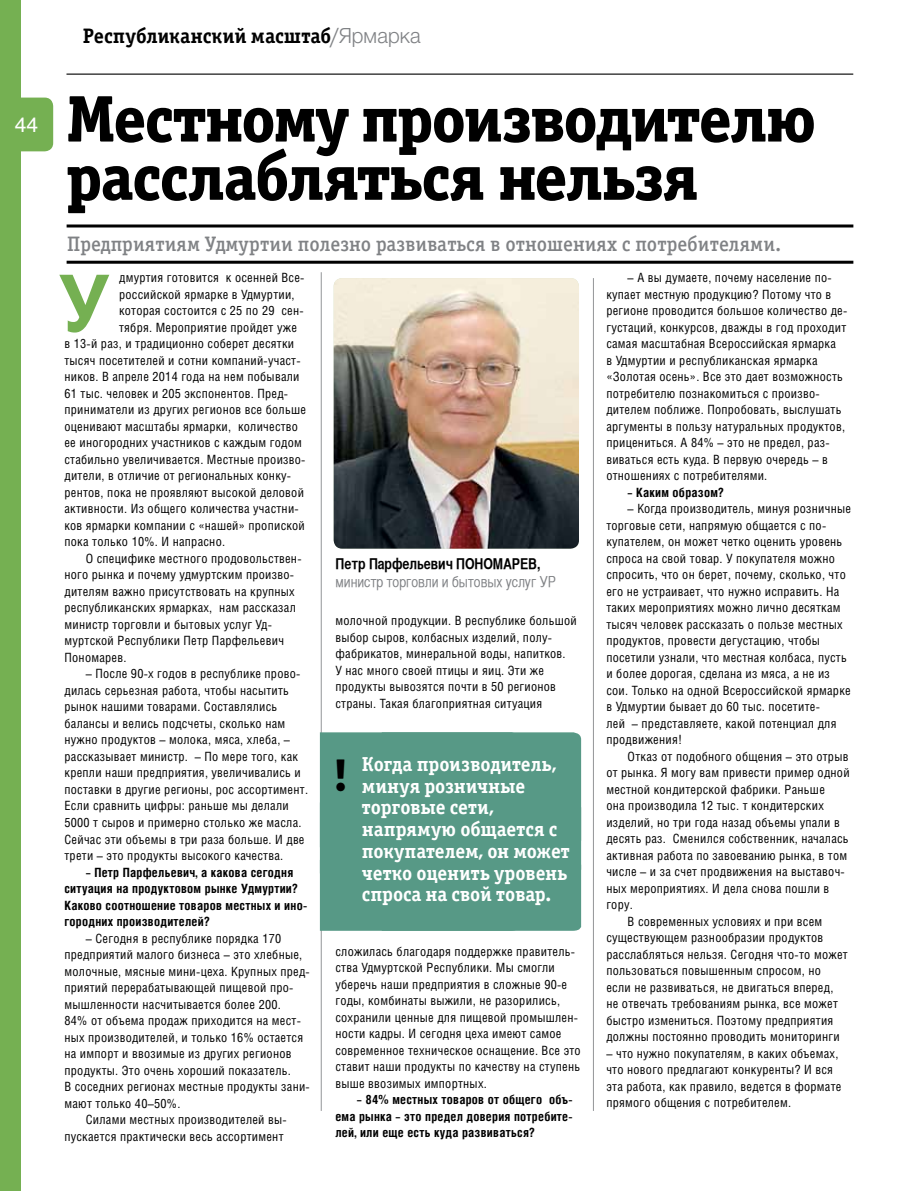
<style>
.page{position:relative;width:915px;height:1191px;background:#fff}
.page>*{position:absolute;margin:0;border:0;box-sizing:border-box;transform-origin:0 0}
.t1{font:700 78.45px "Helvetica";color:#75b052}
.t2{font:66px/58.2px "Officina Serif Extra Bold OSC";letter-spacing:-.015em;color:#000}
.t3{font:43.8px "Officina Serif Extra Bold OSC";color:#000}
.t4{font:21px "Officina Serif Medium OSC";color:#808285}
.t5{font:21px "Officina Serif Bold OSC";color:#000}
.t6{font:21px "Helvetica";color:#fff}
.t7{font:20.25px/21.8px "Officina Serif Bold OSC";letter-spacing:-.005em;color:#fff}
.t8{font:15px "Helvetica CY Plain";letter-spacing:-.005em;color:#808285}
.t9{font:15px "Helvetica CY Bold";letter-spacing:-.005em;color:#000}
.t10{font:12.75px/16.5px "Helios Cond";letter-spacing:.02em;color:#000}
.t11{font:700 12.75px/16.5px "Helios Cond";letter-spacing:.02em;color:#000}
.s1{font-family:"Officina Serif Book OSC";color:#808285}
.s2{font-family:"Helvetica";font-weight:300;color:#808285}
</style>
<div class="page">
<hr style="left:66px;top:74px;width:787px;height:1px;background:#000">
<div style="left:0;top:0;width:21px;height:1191px;background:#75b052"></div>
<div style="left:1px;top:98px;width:52px;height:53px;background:#75b052;border-radius:9px"></div>
<hr style="left:67px;top:261px;width:786px;height:3px;background:#000">
<hr style="left:67px;top:224px;width:786px;height:3px;background:#000">
<hr style="left:321px;top:272px;width:1px;height:839px;background:#939598">
<hr style="left:593px;top:278px;width:1px;height:833px;background:#939598">
<img style="left:333px;top:278px;width:245px;height:270px">
<div style="left:320px;top:732px;width:261px;height:198px;background:#579986"></div>
<h3 class="t6" style="left:15px;top:109px;width:25px">44</h3>
<h3 class="t5" style="left:83px;top:24px;width:339px">Республиканский масштаб<span class="s1">/</span><span class="s2">Ярмарка</span></h3>
<h2 class="t2" style="left:67px;top:90px;width:750px">Местному производителю расслабляться нельзя</h2>
<h3 class="t4" style="left:67px;top:231px;width:715px">Предприятиям Удмуртии полезно развиваться в отношениях с потребителями.</h3>
<h1 class="t1" style="left:57px;top:240px;width:54px">У</h1>
<p class="t10" style="left:606px;top:269px;width:242px;text-indent:21px">– А вы думаете, почему население по&shy;купает местную продукцию? Потому что в регионе проводится большое количество де&shy;густаций, конкурсов, дважды в год проходит самая масштабная Всероссийская ярмарка<br>в Удмуртии и республиканская ярмарка «Золотая осень». Все это дает возможность потребителю познакомиться с произво&shy;дителем поближе. Попробовать, выслушать аргументы в пользу натуральных продуктов, прицениться. А 84% – это не предел, раз&shy;виваться есть куда. В первую очередь – в отношениях с потребителями.</p>
<p class="t11" style="left:627px;top:483px;width:98px">– Каким образом?</p>
<p class="t10" style="left:606px;top:500px;width:246px;text-indent:21px">– Когда производитель, минуя розничные торговые сети, напрямую общается с по&shy;купателем, он может четко оценить уровень спроса на свой товар. У покупателя можно спросить, что он берет, почему, сколько, что его не устраивает, что нужно исправить. На таких мероприятиях можно лично десяткам тысяч человек рассказать о пользе местных продуктов, провести дегустацию, чтобы посетили узнали, что местная колбаса, пусть и более дорогая, сделана из мяса, а не из сои. Только на одной Всероссийской ярмарке в Удмуртии бывает до 60 тыс. посетите-<br>лей – представляете, какой потенциал для продвижения!</p>
<p class="t10" style="left:627px;top:748px;width:222px">Отказ от подобного общения – это отрыв</p>
<p class="t10" style="left:606px;top:764px;width:245px">от рынка. Я могу вам привести пример одной</p>
<p class="t10" style="left:606px;top:781px;width:220px">местной кондитерской фабрики. Раньше</p>
<p class="t10" style="left:606px;top:797px;width:219px">она производила 12 тыс. т кондитерских</p>
<p class="t10" style="left:606px;top:814px;width:235px">изделий, но три года назад объемы упали в</p>
<p class="t10" style="left:606px;top:830px;width:244px">десять раз. Сменился собственник, началась</p>
<p class="t10" style="left:606px;top:847px;width:242px">активная работа по завоеванию рынка, в том</p>
<p class="t10" style="left:606px;top:863px;width:240px">числе – и за счет продвижения на выставоч-</p>
<p class="t10" style="left:606px;top:880px;width:224px">ных мероприятиях. И дела снова пошли в</p>
<p class="t10" style="left:606px;top:896px;width:28px">гору.</p>
<p class="t10" style="left:627px;top:913px;width:196px">В современных условиях и при всем</p>
<p class="t10" style="left:606px;top:929px;width:218px">существующем разнообразии продуктов</p>
<p class="t10" style="left:606px;top:946px;width:243px">расслабляться нельзя. Сегодня что-то может</p>
<p class="t10" style="left:606px;top:962px;width:216px">пользоваться повышенным спросом, но</p>
<p class="t10" style="left:606px;top:979px;width:228px">если не развиваться, не двигаться вперед,</p>
<p class="t10" style="left:606px;top:995px;width:233px">не отвечать требованиям рынка, все может</p>
<p class="t10" style="left:606px;top:1012px;width:228px">быстро измениться. Поэтому предприятия</p>
<p class="t10" style="left:606px;top:1028px;width:235px">должны постоянно проводить мониторинги</p>
<p class="t10" style="left:606px;top:1045px;width:236px">– что нужно покупателям, в каких объемах, что нового предлагают конкуренты? И вся эта работа, как правило, ведется в формате прямого общения с потребителем.</p>
<p class="t10" style="left:119px;top:269px;width:187px">дмуртия готовится к осенней Все-</p>
<p class="t10" style="left:119px;top:286px;width:177px">российской ярмарке в Удмуртии,</p>
<p class="t10" style="left:119px;top:302px;width:186px">которая состоится с 25 по 29 сен-</p>
<p class="t10" style="left:119px;top:319px;width:179px">тября. Мероприятие пройдет уже</p>
<p class="t10" style="left:64px;top:335px;width:231px">в 13-й раз, и традиционно соберет десятки</p>
<p class="t10" style="left:64px;top:352px;width:238px">тысяч посетителей и сотни компаний-участ-</p>
<p class="t10" style="left:64px;top:368px;width:236px">ников. В апреле 2014 года на нем побывали</p>
<p class="t10" style="left:64px;top:385px;width:225px">61 тыс. человек и 205 экспонентов. Пред-</p>
<p class="t10" style="left:64px;top:401px;width:243px">приниматели из других регионов все больше</p>
<p class="t10" style="left:64px;top:418px;width:235px">оценивают масштабы ярмарки, количество</p>
<p class="t10" style="left:64px;top:434px;width:239px">ее иногородних участников с каждым годом</p>
<p class="t10" style="left:64px;top:451px;width:242px">стабильно увеличивается. Местные произво-</p>
<p class="t10" style="left:64px;top:467px;width:228px">дители, в отличие от региональных конку-</p>
<p class="t10" style="left:64px;top:484px;width:241px">рентов, пока не проявляют высокой деловой</p>
<p class="t10" style="left:64px;top:500px;width:236px">активности. Из общего количества участни-</p>
<p class="t10" style="left:64px;top:517px;width:242px">ков ярмарки компании с «нашей» пропиской</p>
<p class="t10" style="left:64px;top:533px;width:162px">пока только 10%. И напрасно.</p>
<p class="t10" style="left:86px;top:550px;width:217px">О специфике местного продовольствен-</p>
<p class="t10" style="left:64px;top:566px;width:231px">ного рынка и почему удмуртским произво-</p>
<p class="t10" style="left:64px;top:583px;width:231px">дителям важно присутствовать на крупных</p>
<p class="t10" style="left:64px;top:599px;width:233px">республиканских ярмарках, нам рассказал</p>
<p class="t10" style="left:64px;top:616px;width:209px">министр торговли и бытовых услуг Уд-</p>
<p class="t10" style="left:64px;top:632px;width:221px">муртской Республики Петр Парфельевич</p>
<p class="t10" style="left:64px;top:649px;width:63px">Пономарев.</p>
<p class="t10" style="left:64px;top:665px;width:245px;text-indent:21px">– После 90-х годов в республике прово&shy;дилась серьезная работа, чтобы насытить рынок нашими товарами. Составлялись балансы и велись подсчеты, сколько нам нужно продуктов – молока, мяса, хлеба, – рассказывает министр. – По мере того, как крепли наши предприятия, увеличивались и поставки в другие регионы, рос ассортимент.<br>Если сравнить цифры: раньше мы делали 5000 т сыров и примерно столько же масла.<br>Сейчас эти объемы в три раза больше. И две трети – это продукты высокого качества.</p>
<p class="t11" style="left:64px;top:863px;width:244px;text-indent:21px">– Петр Парфельевич, а какова сегодня ситуация на продуктовом рынке Удмуртии?<br>Каково соотношение товаров местных и ино&shy;городних производителей?</p>
<p class="t10" style="left:86px;top:929px;width:197px">– Сегодня в республике порядка 170</p>
<p class="t10" style="left:64px;top:946px;width:239px">предприятий малого бизнеса – это хлебные,</p>
<p class="t10" style="left:64px;top:962px;width:247px">молочные, мясные мини-цеха. Крупных пред-</p>
<p class="t10" style="left:64px;top:979px;width:230px">приятий перерабатывающей пищевой про-</p>
<p class="t10" style="left:64px;top:995px;width:218px">мышленности насчитывается более 200.</p>
<p class="t10" style="left:64px;top:1012px;width:238px">84% от объема продаж приходится на мест-</p>
<p class="t10" style="left:64px;top:1028px;width:240px">ных производителей, и только 16% остается</p>
<p class="t10" style="left:64px;top:1045px;width:228px">на импорт и ввозимые из других регионов</p>
<p class="t10" style="left:64px;top:1061px;width:228px">продукты. Это очень хороший показатель.</p>
<p class="t10" style="left:64px;top:1078px;width:247px">В соседних регионах местные продукты зани-</p>
<p class="t10" style="left:64px;top:1094px;width:117px">мают только 40–50%.</p>
<p class="t10" style="left:86px;top:1111px;width:202px">Силами местных производителей вы-</p>
<p class="t10" style="left:64px;top:1127px;width:220px">пускается практически весь ассортимент</p>
<p class="t9" style="left:335px;top:554px;width:206px">Петр Парфельевич Пономарев,</p>
<p class="t8" style="left:335px;top:573px;width:222px">министр торговли и бытовых услуг УР</p>
<p class="t10" style="left:335px;top:612px;width:243px">молочной продукции. В республике большой выбор сыров, колбасных изделий, полу&shy;фабрикатов, минеральной воды, напитков.<br>У нас много своей птицы и яиц. Эти же продукты вывозятся почти в 50 регионов страны. Такая благоприятная ситуация</p>
<h3 class="t7" style="left:362px;top:753px;width:209px">Когда производитель, минуя розничные торговые сети, напрямую общается с покупателем, он может четко оценить уровень спроса на свой товар.</h3>
<h3 class="t3" style="left:333px;top:748px;width:17px">!</h3>
<p class="t10" style="left:335px;top:942px;width:247px">сложилась благодаря поддержке правитель&shy;ства Удмуртской Республики. Мы смогли уберечь наши предприятия в сложные 90-е годы, комбинаты выжили, не разорились, сохранили ценные для пищевой промышлен&shy;ности кадры. И сегодня цеха имеют самое современное техническое оснащение. Все это ставит наши продукты по качеству на ступень выше ввозимых импортных.</p>
<p class="t11" style="left:335px;top:1091px;width:239px;text-align:justify;text-indent:21px">– 84% местных товаров от общего объ&shy;ема рынка – это предел доверия потребите&shy;лей, или еще есть куда развиваться?</p>
</div>
